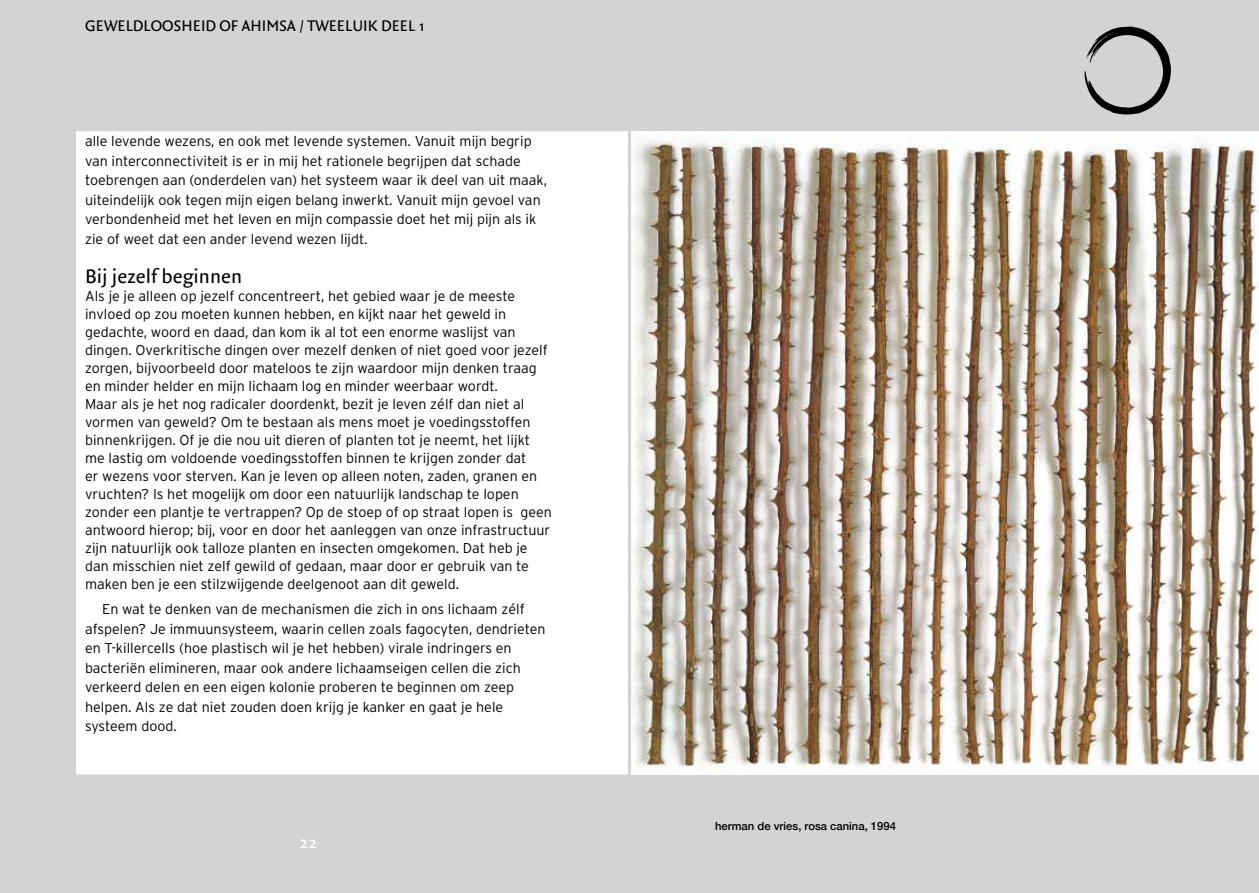
<style>
.page{position:relative;width:1259px;height:893px;background:#fff}
.page>*{position:absolute;margin:0;border:0;box-sizing:border-box;transform-origin:0 0}
.t1{font:21px "Quadraat Sans";color:#000}
.t2{font:18px "Quadraat Sans";color:#fff}
.t3{font:16.5px "Quadraat Sans";color:#000}
.t4{font:300 14.25px/18px "Interstate";color:#000}
.t5{font:500 11.25px "Helvetica Neue";color:#000}
</style>
<div class="page">
<div style="left:629px;top:0;width:630px;height:893px;background:#d1d3d4"></div>
<div style="left:0;top:0;width:629px;height:893px;background:#d1d3d4"></div>
<div style="left:74px;top:130px;width:555px;height:646px;background:#fff;border:2px solid #d1d3d4"></div>
<svg style="left:1084px;top:26px;width:87px;height:89px"></svg>
<img style="left:631px;top:136px;width:628px;height:634px">
<p class="t3" style="left:85px;top:16px;width:342px">GEWELDLOOSHEID OF AHIMSA / TWEELUIK DEEL 1</p>
<p class="t4" style="left:85px;top:131px;width:463px;line-height:19.5px">alle levende wezens, en ook met levende systemen. Vanuit mijn begrip van interconnectiviteit is er in mij het rationele begrijpen dat schade toebrengen aan (onderdelen van) het systeem waar ik deel van uit maak, uiteindelijk ook tegen mijn eigen belang inwerkt. Vanuit mijn gevoel van verbondenheid met het leven en mijn compassie doet het mij pijn als ik zie of weet dat een ander levend wezen lijdt.</p>
<h1 class="t1" style="left:85px;top:264px;width:159px">Bij jezelf beginnen</h1>
<p class="t4" style="left:85px;top:287px;width:468px">Als je je alleen op jezelf concentreert, het gebied waar je de meeste invloed op zou moeten kunnen hebben, en kijkt naar het geweld in gedachte, woord en daad, dan kom ik al tot een enorme waslijst van dingen. Overkritische dingen over mezelf denken of niet goed voor jezelf zorgen, bijvoorbeeld door mateloos te zijn waardoor mijn denken traag en minder helder en mijn lichaam log en minder weerbaar wordt.<br>Maar als je het nog radicaler doordenkt, bezit je leven zélf dan niet al vormen van geweld? Om te bestaan als mens moet je voedingsstoffen binnenkrijgen. Of je die nou uit dieren of planten tot je neemt, het lijkt me lastig om voldoende voedingsstoffen binnen te krijgen zonder dat<br>er wezens voor sterven. Kan je leven op alleen noten, zaden, granen en vruchten? Is het mogelijk om door een natuurlijk landschap te lopen zonder een plantje te vertrappen? Op de stoep of op straat lopen is geen antwoord hierop; bij, voor en door het aanleggen van onze infrastructuur zijn natuurlijk ook talloze planten en insecten omgekomen. Dat heb je dan misschien niet zelf gewild of gedaan, maar door er gebruik van te maken ben je een stilzwijgende deelgenoot aan dit geweld.</p>
<p class="t4" style="left:85px;top:599px;width:462px;line-height:19.5px;text-indent:17px">En wat te denken van de mechanismen die zich in ons lichaam zélf afspelen? Je immuunsysteem, waarin cellen zoals fagocyten, dendrieten en T-killercells (hoe plastisch wil je het hebben) virale indringers en bacteriën elimineren, maar ook andere lichaamseigen cellen die zich verkeerd delen en een eigen kolonie proberen te beginnen om zeep helpen. Als ze dat niet zouden doen krijg je kanker en gaat je hele systeem dood.</p>
<p class="t2" style="left:299px;top:832px;width:19px">22</p>
<p class="t5" style="left:715px;top:817px;width:182px">herman de vries, rosa canina, 1994</p>
</div>
